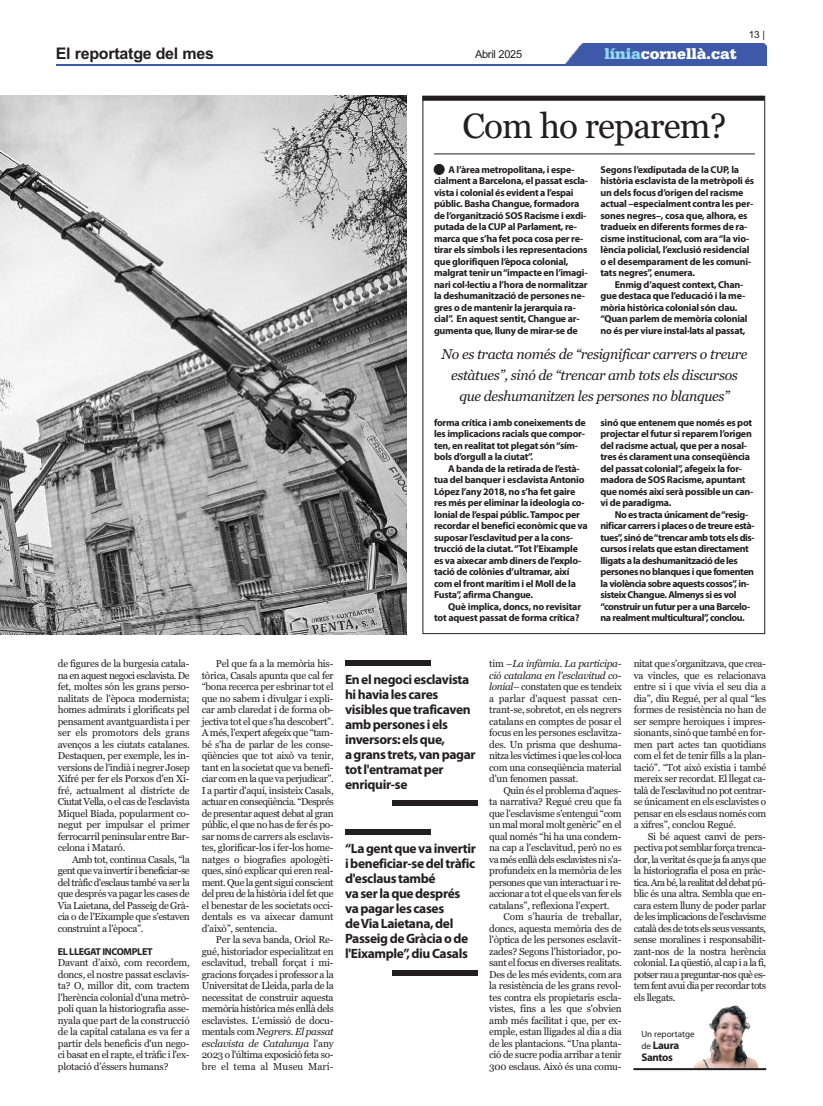
<style>
.page{position:relative;width:823px;height:1106px;background:#fff}
.page>*{position:absolute;margin:0;border:0;box-sizing:border-box;transform-origin:0 0}
.t1{font:35px "Georgia";letter-spacing:-.025em;color:#231f20}
.t2{font:700 16px "Arial";letter-spacing:-.015em;color:#231f20}
.t3{font:900 16px "Serifa";color:#fff}
.t4{font:italic 14px/21px "Georgia";letter-spacing:-.025em;color:#231f20;text-align:center}
.t5{font:700 13.5px/15px "Myriad Pro";letter-spacing:-.025em;color:#231f20}
.t6{font:700 11px/12px "Myriad Pro";letter-spacing:-.035em;color:#231f20}
.t7{font:11px "Arial";letter-spacing:-.025em;color:#231f20}
.t8{font:10px/11.5px "Georgia";letter-spacing:-.03em;color:#231f20;text-align:justify}
.t9{font:700 10px/11.5px "Myriad Pro";letter-spacing:-.025em;color:#231f20}
.t10{font:10px "Arial";color:#231f20}
.t11{font:9px "Myriad Pro";color:#231f20}
.s1{color:#91d8f7}
.s2{font-style:italic}
.s3{font-weight:400;font-size:9px}
</style>
<div class="page">
<div style="left:565px;top:44px;width:200px;height:20px;background:#3d59a7"></div>
<hr style="left:57px;top:64px;width:708px;height:1px;background:#3a59a7">
<img style="left:0;top:96px;width:406px;height:538px">
<div style="left:422px;top:96px;width:342px;height:5px;background:#231f20"></div>
<hr style="left:434px;top:154px;width:320px;height:1px;background:#231f20">
<div style="left:345px;top:660px;width:85px;height:5px;background:#231f20"></div>
<div style="left:392px;top:800px;width:85px;height:6px;background:#231f20"></div>
<div style="left:345px;top:829px;width:85px;height:6px;background:#231f20"></div>
<div style="left:392px;top:969px;width:85px;height:6px;background:#231f20"></div>
<img style="left:693px;top:1005px;width:65px;height:63px">
<hr style="left:633px;top:1068px;width:132px;height:2px;background:#231f20">
<h2 class="t2" style="left:56px;top:44px;width:159px">El reportatge del mes</h2>
<h2 class="t3" style="left:604px;top:44px;width:134px"><span class="s1">línia</span>cornellà.cat</h2>
<p class="t7" style="left:475px;top:48px;width:49px">Abril 2025</p>
<p class="t10" style="left:748px;top:29px;width:18px">13 |</p>
<h1 class="t1" style="left:462px;top:105px;width:265px">Com ho reparem?</h1>
<p class="t9" style="left:434px;top:164px;width:155px">■ A l’àrea metropolitana, i espe&shy;cialment a Barcelona, el passat escla&shy;vista i colonial és evident a l’espai públic. Basha Changue, formadora de l’organització SOS Racisme i exdi&shy;putada de la CUP al Parlament, re&shy;marca que s’ha fet poca cosa per re&shy;tirar els símbols i les representacions que glorifiquen l’època colonial, malgrat tenir un“impacte en l’imagi&shy;nari col·lectiu a l’hora de normalitzar la deshumanització de persones ne&shy;gres o de mantenir la jerarquia ra&shy;cial”. En aquest sentit, Changue ar&shy;gumenta que, lluny de mirar-se de</p>
<p class="t9" style="left:600px;top:164px;width:155px">Segons l’exdiputada de la CUP, la història esclavista de la metròpoli és un dels focus d’origen del racisme actual –especialment contra les per&shy;sones negres–, cosa que, alhora, es tradueix en diferents formes de ra&shy;cisme institucional, com ara“la vio&shy;lència policial, l’exclusió residencial o el desemparament de les comuni&shy;tats negres”, enumera.</p>
<p class="t9" style="left:600px;top:279px;width:148px;text-indent:14px">Enmig d’aquest context, Chan&shy;gue destaca que l’educació i la me&shy;mòria històrica colonial són clau. “Quan parlem de memòria colonial no és per viure instal·lats al passat,</p>
<h3 class="t4" style="left:441px;top:344px;width:307px">No es tracta només de “resignificar carrers o treure estàtues”, sinó de “trencar amb tots els discursos que deshumanitzen les persones no blanques”</h3>
<p class="t9" style="left:434px;top:417px;width:153px">forma crítica i amb coneixements de les implicacions racials que compor&shy;ten, en realitat tot plegat són“sím&shy;bols d’orgull a la ciutat”.</p>
<p class="t9" style="left:434px;top:463px;width:155px;text-indent:14px">A banda de la retirada de l’està&shy;tua del banquer i esclavista Antonio López l’any 2018, no s’ha fet gaire res més per eliminar la ideologia co&shy;lonial de l’espai públic.Tampoc per recordar el benefici econòmic que va suposar l’esclavitud per a la cons&shy;trucció de la ciutat.“Tot l’Eixample es va aixecar amb diners de l’explo&shy;tació de colònies d’ultramar, així com el front marítim i el Moll de la Fusta”, afirma Changue.</p>
<p class="t9" style="left:434px;top:601px;width:149px;text-align:right">Què implica, doncs, no revisitar tot aquest passat de forma crítica?</p>
<p class="t9" style="left:600px;top:417px;width:154px">sinó que entenem que només es pot projectar el futur si reparem l’origen del racisme actual, que per a nosal&shy;tres és clarament una conseqüència del passat colonial”, afegeix la for&shy;madora de SOS Racisme, apuntant que només així serà possible un can&shy;vi de paradigma.</p>
<p class="t9" style="left:600px;top:509px;width:156px;text-indent:14px">No es tracta únicament de“resig&shy;nificar carrers i places o de treure està&shy;tues”, sinó de“trencar amb tots els dis&shy;cursos i relats que estan directament lligats a la deshumanització de les persones no blanques i que fomenten la violència sobre aquests cossos”, in&shy;sisteix Changue. Almenys si es vol “construir un futur per a una Barcelo&shy;na realment multicultural”, conclou.</p>
<p class="t8" style="left:58px;top:658px;width:133px">de figures de la burgesia catala&shy;na en aquest negoci esclavista. De fet, moltes són les grans perso&shy;nalitats de l'època modernista; homes admirats i glorificats pel pensament avantguardista i per ser els promotors dels grans avenços a les ciutats catalanes.<br>Destaquen, per exemple, les in&shy;versions de l'indià i negrer Josep Xifré per fer els Porxos d'en Xi&shy;fré, actualment al districte de Ciutat Vella, o el cas de l'esclavista Miquel Biada, popularment co&shy;negut per impulsar el primer ferrocarril peninsular entre Bar&shy;celona i Mataró.</p>
<p class="t8" style="left:58px;top:853px;width:133px;text-indent:14px">Amb tot, continua Casals, “la gent que va invertir i beneficiar-se del tràfic d'esclaus també va ser la que després va pagar les cases de Via Laietana, del Passeig de Grà&shy;cia o de l'Eixample que s'estaven construint a l'època”.</p>
<p class="t9" style="left:58px;top:946px;width:96px">EL LLEGAT INCOMPLET</p>
<p class="t8" style="left:58px;top:957px;width:133px">Davant d’això, com recordem, doncs, el nostre passat esclavis&shy;ta? O, millor dit, com tractem l'herència colonial d'una metrò&shy;poli quan la historiografia asse&shy;nyala que part de la construcció de la capital catalana es va fer a partir dels beneficis d'un nego&shy;ci basat en el rapte, el tràfic i l'ex&shy;plotació d’éssers humans?</p>
<p class="t8" style="left:202px;top:658px;width:133px;text-indent:14px">Pel que fa a la memòria his&shy;tòrica, Casals apunta que cal fer “bona recerca per esbrinar tot el que no sabem i divulgar i expli&shy;car amb claredat i de forma ob&shy;jectiva tot el que s'ha descobert”.<br>A més, l'expert afegeix que “tam&shy;bé s'ha de parlar de les conse&shy;qüències que tot això va tenir, tant en la societat que va benefi&shy;ciar com en la que va perjudicar”.<br>I a partir d'aquí, insisteix Casals, actuar en conseqüència. “Després de presentar aquest debat al gran públic, el que no has de fer és po&shy;sar noms de carrers als esclavis&shy;tes, glorificar-los i fer-los home&shy;natges o biografies apologèti&shy;ques, sinó explicar qui eren real&shy;ment. Que la gent sigui conscient del preu de la història i del fet que el benestar de les societats occi&shy;dentals es va aixecar damunt d’això”, sentencia.</p>
<p class="t8" style="left:202px;top:934px;width:133px;text-indent:14px">Per la seva banda, Oriol Re&shy;gué, historiador especialitzat en esclavitud, treball forçat i mi&shy;gracions forçades i professor a la Universitat de Lleida, parla de la necessitat de construir aquesta memòria històrica més enllà dels esclavistes. L'emissió de docu&shy;mentals com <span class="s2">Negrers. El passat esclavista de Catalunya</span> l'any 2023 o l'última exposició feta so&shy;bre el tema al Museu Marí-</p>
<h3 class="t5" style="left:345px;top:673px;width:132px">Enelnegociesclavista hihavialescares visiblesquetraficaven ambpersones iels inversors:elsque, agrans trets,vanpagar totl'entramatper enriquir-se</h3>
<h3 class="t5" style="left:345px;top:842px;width:132px">“Lagentquevainvertir ibeneficiar-sedeltràfic d'esclaus també vaserlaquedesprés vapagarlescases deViaLaietana,del<br>PasseigdeGràciaode l'Eixample”,diuCasals</h3>
<p class="t8" style="left:489px;top:658px;width:134px">tim –<span class="s2">La infàmia. La participa&shy;ció catalana en l'esclavitud co&shy;lonial–</span> constaten que es tendeix a parlar d'aquest passat cen&shy;trant-se, sobretot, en els negrers catalans en comptes de posar el focus en les persones esclavitza&shy;des. Un prisma que deshuma&shy;nitza les víctimes i que les col·loca com una conseqüència material d'un fenomen passat.</p>
<p class="t8" style="left:489px;top:784px;width:134px;text-indent:14px">Quin és el problema d'aques&shy;ta narrativa? Regué creu que fa que l'esclavisme s'entengui “com un mal moral molt genèric” en el qual només “hi ha una condem&shy;na cap a l'esclavitud, però no es va més enllà dels esclavistes ni s'a&shy;profundeix en la memòria de les persones que van interactuar i re&shy;accionar a tot el que els van fer els catalans”, reflexiona l'expert.</p>
<p class="t8" style="left:489px;top:911px;width:134px;text-indent:14px">Com s’hauria de treballar, doncs, aquesta memòria des de l'òptica de les persones esclavit&shy;zades? Segons l'historiador, po&shy;sant el focus en diverses realitats.<br>Des de les més evidents, com ara la resistència de les grans revol&shy;tes contra els propietaris escla&shy;vistes, fins a les que s'obvien amb més facilitat i que, per ex&shy;emple, estan lligades al dia a dia de les plantacions. “Una planta&shy;ció de sucre podia arribar a tenir 300 esclaus. Això és una comu-</p>
<p class="t8" style="left:633px;top:658px;width:134px">nitat que s'organitzava, que crea&shy;va vincles, que es relacionava entre si i que vivia el seu dia a dia”, diu Regué, per al qual “les formes de resistència no han de ser sempre heroiques i impres&shy;sionants, sinó que també en for&shy;men part actes tan quotidians com el fet de tenir fills a la plan&shy;tació”. “Tot això existia i també mereix ser recordat. El llegat ca&shy;talà de l'esclavitud no pot centrar&shy;se únicament en els esclavistes o pensar en els esclaus només com a xifres”, conclou Regué.</p>
<p class="t8" style="left:633px;top:830px;width:134px;text-indent:14px">Si bé aquest canvi de pers&shy;pectiva pot semblar força trenca&shy;dor, la veritat és que ja fa anys que la historiografia el posa en pràc&shy;tica. Ara bé, la realitat del debat pú&shy;blic és una altra. Sembla que en&shy;cara estem lluny de poder parlar de les implicacions de l'esclavisme català des de tots els seus vessants, sense moralines i responsabilit&shy;zant-nos de la nostra herència colonial. La qüestió, al cap i a la fi, potser rau a preguntar-nos què es&shy;tem fent avui dia per recordar tots els llegats.</p>
<p class="t11" style="left:641px;top:1030px;width:55px">Un reportatge</p>
<p class="t6" style="left:641px;top:1040px;width:39px"><span class="s3">de</span> Laura<br>Santos</p>
</div>
